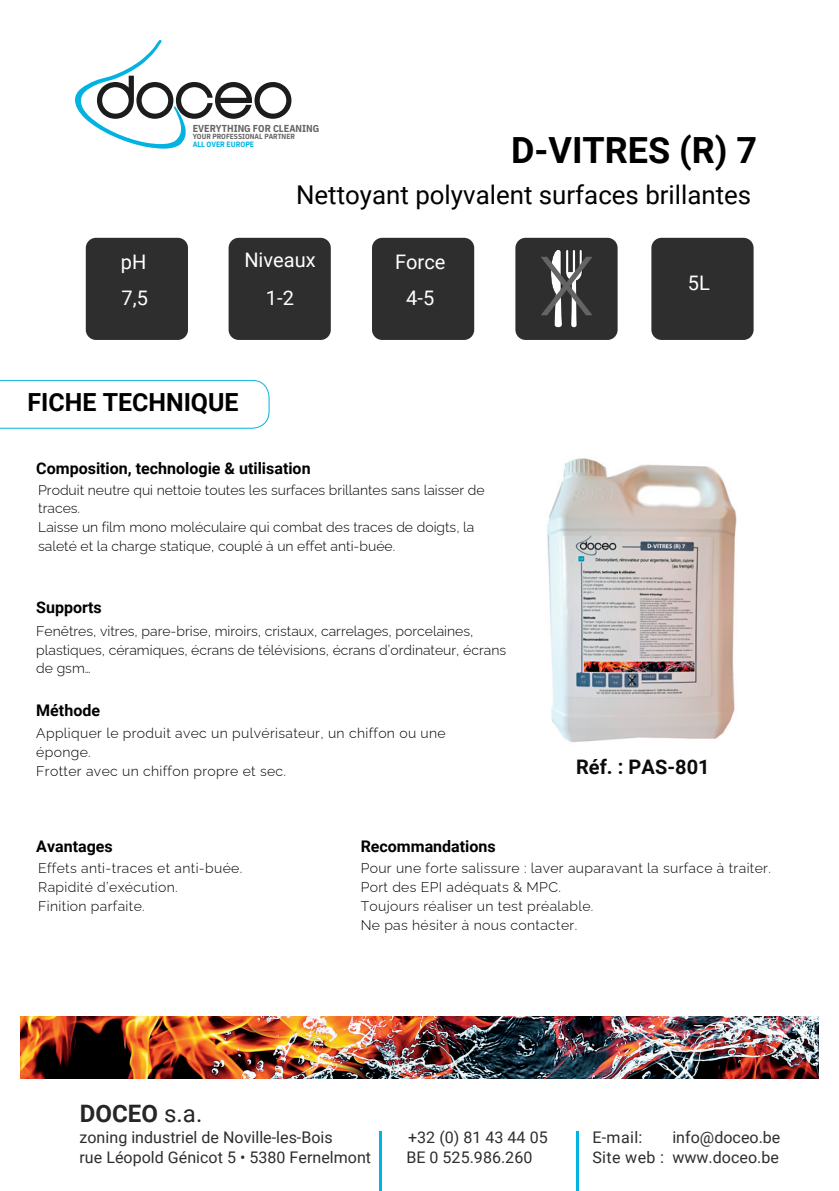
<style>
.page{position:relative;width:839px;height:1191px;background:#fff}
.page>*{position:absolute;margin:0;border:0;box-sizing:border-box;transform-origin:0 0}
.t1{font:300 112.6px "Raleway";color:#646464}
.t2{font:700 36px "Roboto";color:#000}
.t3{font:25.8px "Roboto";color:#000}
.t4{font:700 25px "Roboto";color:#000}
.t5{font:700 24px "Roboto";color:#262626}
.t6{font:20px "Roboto";color:#fff}
.t7{font:700 20px "Roboto";letter-spacing:.005em;color:#0c0c0c}
.t8{font:16px/20px "Roboto";letter-spacing:.005em;color:#2e2e2e}
.t9{font:700 16px "Roboto";color:#000}
.t10{font:16px/20px "Roboto";letter-spacing:.025em;color:#2e2e2e}
.t11{font:300 14px/18.6px "Raleway";color:#000}
.t12{font:300 14px/19px "Raleway";letter-spacing:.025em;color:#000}
.t13{font:700 10px "IBM Plex Sans Cond";color:#646464}
.t14{font:700 7.6px "IBM Plex Sans Cond";color:#00b3e1}
.t15{font:700 7.4px "IBM Plex Sans Cond";color:#646464}
.s1{font-weight:400}
</style>
<div class="page">
<svg style="left:0;top:380px;width:269px;height:49px"></svg>
<div style="left:228px;top:238px;width:103px;height:102px;background:#2e2e2e;border-radius:10px"></div>
<div style="left:86px;top:238px;width:102px;height:102px;background:#2e2e2e;border-radius:10px"></div>
<div style="left:372px;top:238px;width:102px;height:102px;background:#2e2e2e;border-radius:10px"></div>
<hr style="left:379px;top:1131px;width:2px;height:60px;background:#00b3e1">
<div style="left:515px;top:238px;width:102px;height:102px;background:#2e2e2e;border-radius:10px"></div>
<hr style="left:576px;top:1131px;width:2px;height:60px;background:#00b3e1">
<svg style="left:75px;top:40px;width:216px;height:109px"></svg>
<div style="left:651px;top:238px;width:102px;height:102px;background:#2e2e2e;border-radius:10px"></div>
<svg style="left:551px;top:250px;width:31px;height:78px"></svg>
<img style="left:21px;top:1017px;width:797px;height:61px">
<img style="left:547px;top:458px;width:190px;height:285px">
<p class="t13" style="left:193px;top:122px;width:128px">EVERYTHING FOR CLEANING</p>
<p class="t15" style="left:193px;top:131px;width:104px">YOUR PROFESSIONAL PARTNER</p>
<h2 class="t2" style="left:511px;top:130px;width:247px">D-VITRES (R) 7</h2>
<h3 class="t3" style="left:296px;top:180px;width:456px">Nettoyant polyvalent surfaces brillantes</h3>
<p class="t14" style="left:193px;top:140px;width:63px">ALL OVER EUROPE</p>
<h3 class="t6" style="left:121px;top:251px;width:27px">pH</h3>
<h3 class="t6" style="left:244px;top:249px;width:73px">Niveaux</h3>
<h3 class="t6" style="left:395px;top:251px;width:52px">Force</h3>
<h3 class="t6" style="left:122px;top:286px;width:28px">7,5</h3>
<h3 class="t6" style="left:266px;top:286px;width:29px">1-2</h3>
<h3 class="t6" style="left:406px;top:286px;width:29px">4-5</h3>
<h3 class="t4" style="left:28px;top:388px;width:212px">FICHE TECHNIQUE</h3>
<p class="t9" style="left:36px;top:459px;width:276px">Composition, technologie &amp; utilisation</p>
<p class="t11" style="left:38px;top:480px;width:448px">Produit neutre qui nettoie toutes les surfaces brillantes sans laisser de traces.<br>Laisse un film mono moléculaire qui combat des traces de doigts, la saleté et la charge statique, couplé à un effet anti-buée.</p>
<p class="t9" style="left:36px;top:599px;width:67px">Supports</p>
<p class="t11" style="left:36px;top:622px;width:471px">Fenêtres, vitres, pare-brise, miroirs, cristaux, carrelages, porcelaines, plastiques, céramiques, écrans de télévisions, écrans d’ordinateur, écrans de gsm…</p>
<p class="t9" style="left:36px;top:702px;width:65px">Méthode</p>
<p class="t12" style="left:36px;top:724px;width:411px">Appliquer le produit avec un pulvérisateur, un chiffon ou une éponge.<br>Frotter avec un chiffon propre et sec.</p>
<h1 class="t1" style="left:538px;top:209px;width:57px">x</h1>
<h3 class="t6" style="left:687px;top:271px;width:24px">5L</h3>
<h3 class="t7" style="left:576px;top:756px;width:135px">Réf. : PAS-801</h3>
<p class="t9" style="left:36px;top:837px;width:78px">Avantages</p>
<p class="t12" style="left:38px;top:859px;width:205px">Effets anti-traces et anti-buée.<br>Rapidité d’exécution.<br>Finition parfaite.</p>
<p class="t9" style="left:360px;top:837px;width:137px">Recommandations</p>
<p class="t12" style="left:360px;top:859px;width:411px">Pour une forte salissure : laver auparavant la surface à traiter.<br>Port des EPI adéquats &amp; MPC.<br>Toujours réaliser un test préalable.<br>Ne pas hésiter à nous contacter.</p>
<h3 class="t5" style="left:80px;top:1100px;width:124px">DOCEO <span class="s1">s.a.</span></h3>
<p class="t8" style="left:79px;top:1128px;width:293px">zoning industriel de Noville-les-Bois<br>rue Léopold Génicot 5 • 5380 Fernelmont</p>
<p class="t8" style="left:406px;top:1128px;width:143px">+32 (0) 81 43 44 05<br>BE 0 525.986.260</p>
<p class="t8" style="left:672px;top:1127px;width:110px">info@doceo.be www.doceo.be</p>
<p class="t10" style="left:592px;top:1128px;width:73px">E-mail:<br>Site web :</p>
</div>
